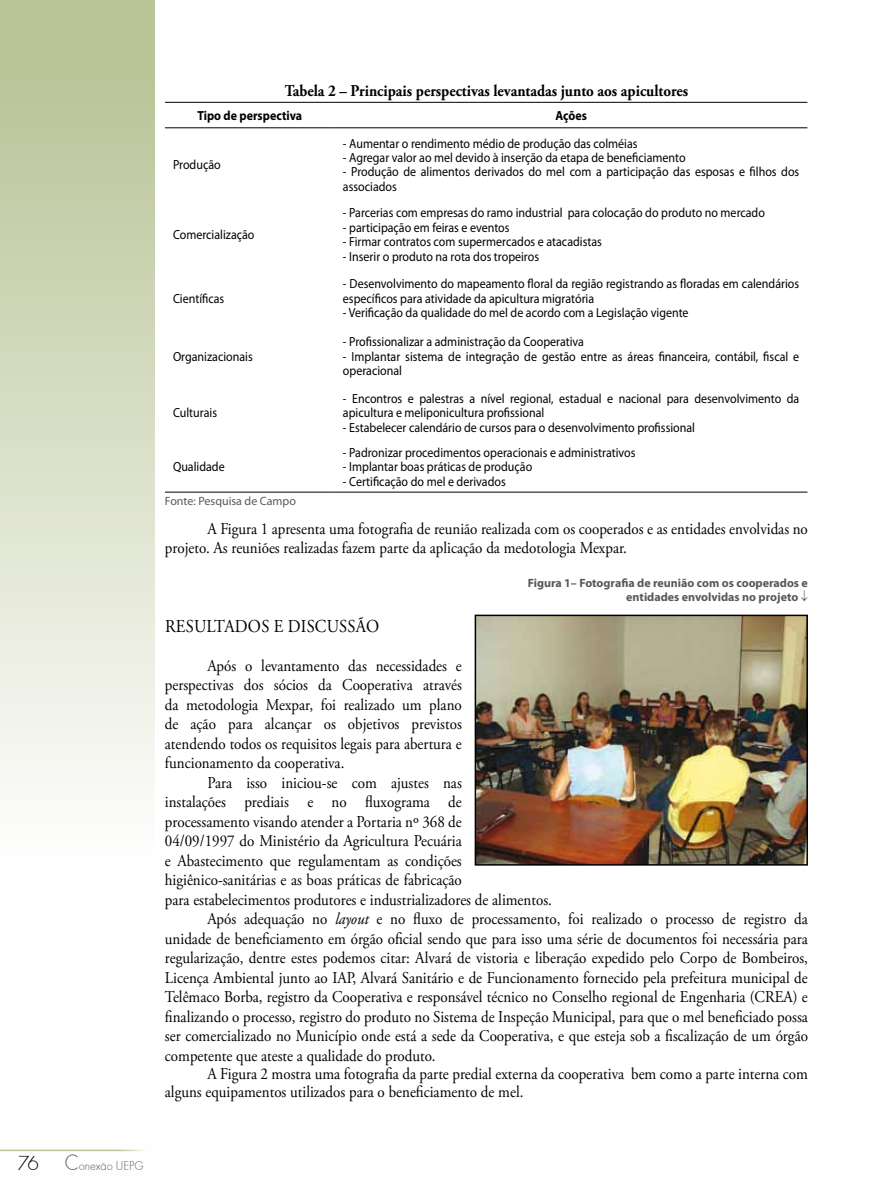
<style>
.page{position:relative;width:893px;height:1191px;background:#fff}
.page>*{position:absolute;margin:0;border:0;box-sizing:border-box;transform-origin:0 0}
.t1{font:18.15px "Adobe Garamond Pro";letter-spacing:.015em;color:#000;scale:.91 1}
.t2{font:16.5px/19.5px "Adobe Garamond Pro";color:#000;scale:.91 1}
.t3{font:700 16.5px "Adobe Garamond Pro";color:#000;scale:.91 1}
.t4{font:13.2px/14.4px "Myriad Pro";color:#000;scale:.91 1}
.t5{font:700 13.2px "Myriad Pro";color:#000;scale:.91 1}
.t6{font:13.2px "Futura TEE Ligh";color:#58585a;scale:.91 1}
.t7{font:700 12px/14.4px "Myriad Pro";color:#58585a;text-align:right}
.t8{font:12px "Myriad Pro";color:#58585a}
.s1{font-size:21px;color:#000}
.s2{font-size:23.1px}
.s3{font-style:italic}
</style>
<div class="page">
<svg style="left:0;top:0;width:155px;height:1152px"></svg>
<hr style="left:0;top:1149px;width:149px;height:2px;background:#b9c497">
<hr style="left:165px;top:102px;width:170px;height:1px;background:#000">
<hr style="left:335px;top:102px;width:472px;height:1px;background:#000">
<hr style="left:165px;top:127px;width:170px;height:1px;background:#000">
<hr style="left:335px;top:127px;width:472px;height:1px;background:#000">
<hr style="left:165px;top:492px;width:170px;height:1px;background:#000">
<hr style="left:335px;top:492px;width:472px;height:1px;background:#000">
<img style="left:478px;top:617px;width:327px;height:245px">
<div style="left:475px;top:614px;width:333px;height:251px;border:2px solid #000"></div>
<p class="t6" style="left:18px;top:1158px;width:140px"><span class="s1">76</span> <span class="s2">C</span>onexao UEPG</p>
<p class="t6" style="left:102px;top:1154px;width:4px">-</p>
<p class="t3" style="left:285px;top:81px;width:445px">Tabela 2 – Principais perspectivas levantadas junto aos apicultores</p>
<p class="t5" style="left:197px;top:106px;width:117px">Tipo de perspectiva</p>
<p class="t5" style="left:555px;top:106px;width:36px">Ações</p>
<p class="t4" style="left:173px;top:157px;width:54px">Produção</p>
<p class="t4" style="left:343px;top:136px;width:325px">- Aumentar o rendimento médio de produção das colméias</p>
<p class="t4" style="left:343px;top:150px;width:378px">- Agregar valor ao mel devido à inserção da etapa de beneficiamento</p>
<p class="t4" style="left:343px;top:164px;width:503px">- Produção de alimentos derivados do mel com a participação das esposas e filhos dos associados</p>
<p class="t4" style="left:173px;top:227px;width:91px">Comercialização</p>
<p class="t4" style="left:173px;top:291px;width:58px">Científicas</p>
<p class="t4" style="left:173px;top:349px;width:89px">Organizacionais</p>
<p class="t4" style="left:173px;top:405px;width:50px">Culturais</p>
<p class="t4" style="left:173px;top:459px;width:58px">Qualidade</p>
<p class="t4" style="left:343px;top:205px;width:465px">- Parcerias com empresas do ramo industrial para colocação do produto no mercado</p>
<p class="t4" style="left:343px;top:220px;width:185px">- participação em feiras e eventos</p>
<p class="t4" style="left:343px;top:234px;width:286px">- Firmar contratos com supermercados e atacadistas</p>
<p class="t4" style="left:343px;top:249px;width:217px">- Inserir o produto na rota dos tropeiros</p>
<p class="t4" style="left:343px;top:276px;width:503px">- Desenvolvimento do mapeamento floral da região registrando as floradas em calendários específicos para atividade da apicultura migratória</p>
<p class="t4" style="left:343px;top:305px;width:381px">- Verificação da qualidade do mel de acordo com a Legislação vigente</p>
<p class="t4" style="left:343px;top:334px;width:266px">- Profissionalizar a administração da Cooperativa</p>
<p class="t4" style="left:343px;top:349px;width:503px">- Implantar sistema de integração de gestão entre as áreas financeira, contábil, fiscal e operacional</p>
<p class="t4" style="left:343px;top:391px;width:503px">- Encontros e palestras a nível regional, estadual e nacional para desenvolvimento da apicultura e meliponicultura profissional</p>
<p class="t4" style="left:343px;top:420px;width:388px">- Estabelecer calendário de cursos para o desenvolvimento profissional</p>
<p class="t4" style="left:343px;top:445px;width:323px">- Padronizar procedimentos operacionais e administrativos</p>
<p class="t4" style="left:343px;top:459px;width:210px">- Implantar boas práticas de produção</p>
<p class="t4" style="left:343px;top:474px;width:180px">- Certificação do mel e derivados</p>
<p class="t8" style="left:165px;top:494px;width:133px">Fonte: Pesquisa de Campo</p>
<p class="t2" style="left:165px;top:519px;width:708px;text-indent:43px">A Figura 1 apresenta uma fotografia de reunião realizada com os cooperados e as entidades envolvidas no projeto. As reuniões realizadas fazem parte da aplicação da medotologia Mexpar.</p>
<p class="t7" style="left:528px;top:575px;width:282px">Figura 1– Fotografia de reunião com os cooperados e entidades envolvidas no projeto ↓</p>
<p class="t1" style="left:165px;top:615px;width:147px">Resultados e Disc</p>
<p class="t1" style="left:327px;top:615px;width:59px">ussão</p>
<p class="t2" style="left:165px;top:656px;width:328px;text-align:justify;text-indent:43px">Após o levantamento das necessidades e perspectivas dos sócios da Cooperativa através da metodologia Mexpar, foi realizado um plano de ação para alcançar os objetivos previstos atendendo todos os requisitos legais para abertura e funcionamento da cooperativa.</p>
<p class="t2" style="left:207px;top:773px;width:281px">Para isso iniciou-se com ajustes nas</p>
<p class="t2" style="left:165px;top:792px;width:328px">instalações prediais e no fluxograma de</p>
<p class="t2" style="left:165px;top:812px;width:328px">processamento visando atender a Portaria nº 368 de</p>
<p class="t2" style="left:165px;top:831px;width:328px">04/09/1997 do Ministério da Agricultura Pecuária</p>
<p class="t2" style="left:165px;top:851px;width:328px">e Abastecimento que regulamentam as condições</p>
<p class="t2" style="left:165px;top:870px;width:328px">higiênico-sanitárias e as boas práticas de fabricação</p>
<p class="t2" style="left:165px;top:890px;width:427px">para estabelecimentos produtores e industrializadores de alimentos.</p>
<p class="t2" style="left:207px;top:909px;width:661px">Após adequação no <span class="s3">layout</span> e no fluxo de processamento, foi realizado o processo de registro da</p>
<p class="t2" style="left:165px;top:929px;width:708px">unidade de beneficiamento em órgão oficial sendo que para isso uma série de documentos foi necessária para</p>
<p class="t2" style="left:165px;top:948px;width:708px">regularização, dentre estes podemos citar: Alvará de vistoria e liberação expedido pelo Corpo de Bombeiros,</p>
<p class="t2" style="left:165px;top:968px;width:708px">Licença Ambiental junto ao IAP, Alvará Sanitário e de Funcionamento fornecido pela prefeitura municipal de</p>
<p class="t2" style="left:165px;top:987px;width:708px">Telêmaco Borba, registro da Cooperativa e responsável técnico no Conselho regional de Engenharia (CREA) e</p>
<p class="t2" style="left:165px;top:1007px;width:708px">finalizando o processo, registro do produto no Sistema de Inspeção Municipal, para que o mel beneficiado possa</p>
<p class="t2" style="left:165px;top:1026px;width:708px">ser comercializado no Município onde está a sede da Cooperativa, e que esteja sob a fiscalização de um órgão</p>
<p class="t2" style="left:165px;top:1046px;width:299px">competente que ateste a qualidade do produto.</p>
<p class="t2" style="left:165px;top:1065px;width:708px;line-height:18px;text-indent:43px">A Figura 2 mostra uma fotografia da parte predial externa da cooperativa bem como a parte interna com alguns equipamentos utilizados para o beneficiamento de mel.</p>
</div>
